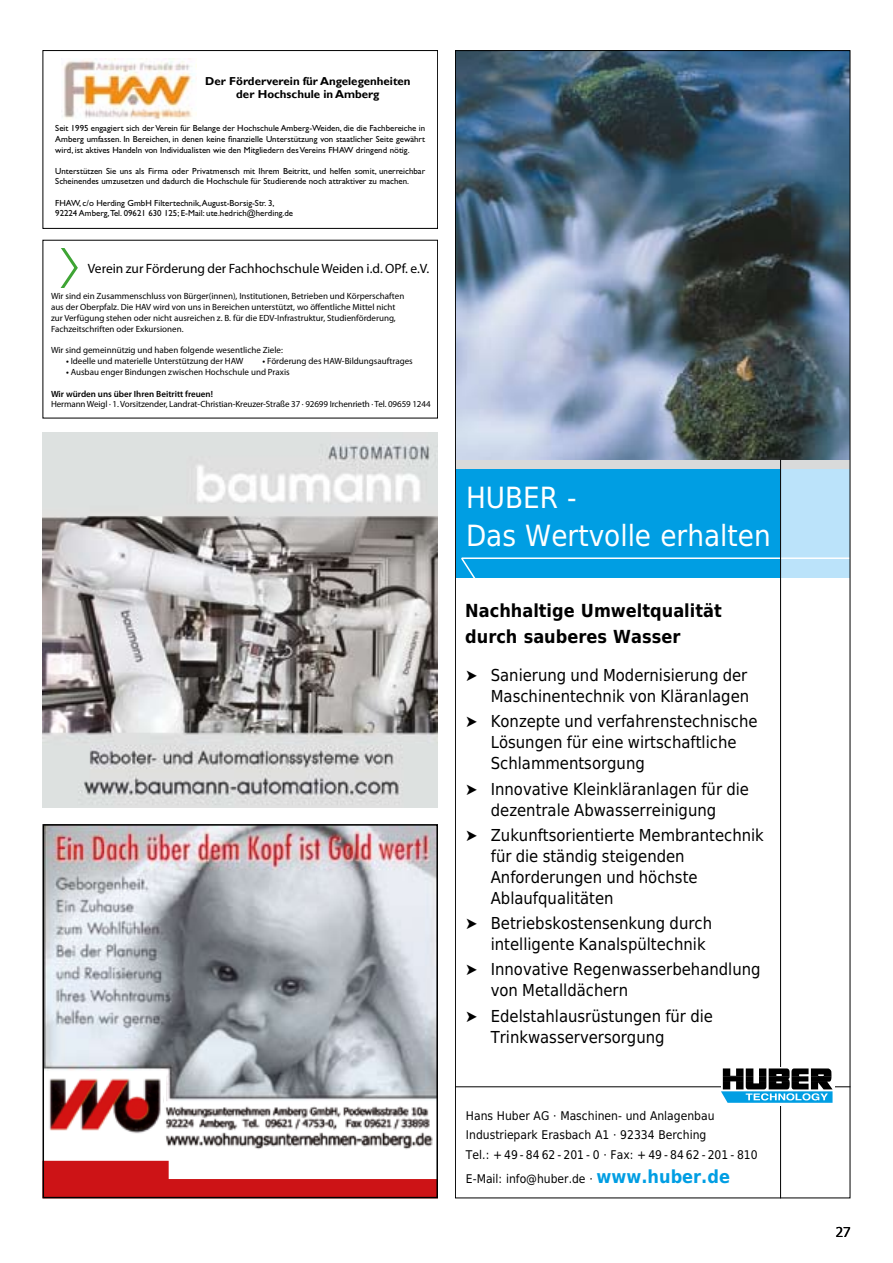
<style>
.page{position:relative;width:893px;height:1263px;background:#fff}
.page>*{position:absolute;margin:0;border:0;box-sizing:border-box;transform-origin:0 0}
.t1{font:29.25px/37.5px "Huber Tec";color:#fff}
.t2{font:700 18px/25.2px "Huber Tec";color:#000}
.t3{font:16.5px/21px "Huber Tec";color:#000}
.t4{font:13.5px "Myriad Pro";color:#000}
.t5{font:13.5px "Tahoma";color:#000}
.t6{font:12px/19.5px "Huber Tec";color:#000}
.t7{font:700 11.55px/13.4px "Gill Sans";letter-spacing:-.005em;color:#000;text-align:center}
.t8{font:9px/10.8px "Myriad Pro";color:#000}
.t9{font:600 9px "Myriad Pro";color:#000}
.t10{font:8.85px/10.6px "Gill Sans Std";color:#000}
.s1{font-weight:600}
.s2{font-weight:700;font-size:18px;color:#009ee3}
</style>
<div class="page">
<div style="left:43px;top:50px;width:395px;height:179px;border:1px solid #000"></div>
<img style="left:62px;top:59px;width:134px;height:61px">
<img style="left:43px;top:433px;width:395px;height:374px">
<div style="left:456px;top:455px;width:394px;height:17px;background:#d9dada"></div>
<div style="left:456px;top:470px;width:365px;height:108px;background:#009ee3"></div>
<div style="left:781px;top:470px;width:69px;height:108px;background:#bbe3fa"></div>
<img style="left:457px;top:52px;width:391px;height:408px">
<hr style="left:462px;top:557px;width:388px;height:2px;background:#fff">
<svg style="left:461px;top:557px;width:18px;height:21px"></svg>
<hr style="left:780px;top:460px;width:1px;height:738px;background:#000">
<hr style="left:455px;top:1086px;width:395px;height:1px;background:#000">
<div style="left:721px;top:1067px;width:114px;height:38px;background:#fff"></div>
<svg style="left:721px;top:1068px;width:111px;height:35px"></svg>
<img style="left:46px;top:827px;width:389px;height:248px">
<img style="left:49px;top:1075px;width:386px;height:75px">
<svg style="left:46px;top:1161px;width:389px;height:34px"></svg>
<div style="left:43px;top:824px;width:395px;height:374px;border:2px solid #000"></div>
<svg style="left:60px;top:248px;width:18px;height:40px"></svg>
<p class="t7" style="left:205px;top:75px;width:207px">Der Förderverein für Angelegenheiten der Hochschule in Amberg</p>
<p class="t10" style="left:55px;top:123px;width:371px;text-align:justify">Seit 1995 engagiert sich der Verein für Belange der Hochschule Amberg-Weiden, die die Fachbereiche in Amberg umfassen. In Bereichen, in denen keine finanzielle Unterstützung von staatlicher Seite gewährt wird, ist aktives Handeln von Individualisten wie den Mitgliedern des Vereins FHAW dringend nötig.</p>
<p class="t10" style="left:55px;top:166px;width:371px">Unterstützen Sie uns als Firma oder Privatmensch mit Ihrem Beitritt, und helfen somit, unerreichbar<br>Scheinendes umzusetzen und dadurch die Hochschule für Studierende noch attraktiver zu machen.</p>
<p class="t10" style="left:55px;top:197px;width:239px">FHAW, c/o Herding GmbH Filtertechnik, August-Borsig-Str. 3,<br>92224 Amberg,Tel. 09621 630 125; E-Mail: ute.hedrich@herding.de</p>
<h3 class="t4" style="left:88px;top:260px;width:343px">Verein zur Förderung der Fachhochschule Weiden i.d. OPf. e.V.</h3>
<p class="t8" style="left:51px;top:291px;width:355px">Wir sind ein Zusammenschluss von Bürger(innen), Institutionen, Betrieben und Körperschaften aus der Oberpfalz. Die HAV wird von uns in Bereichen unterstützt, wo öffentliche Mittel nicht zur Verfügung stehen oder nicht ausreichen z. B. für die EDV-Infrastruktur, Studienförderung, Fachzeitschriften oder Exkursionen.</p>
<p class="t8" style="left:51px;top:345px;width:233px">Wir sind gemeinnützig und haben folgende wesentliche Ziele:</p>
<p class="t8" style="left:66px;top:356px;width:179px"><span class="s1">•</span> Ideelle und materielle Unterstützung der HAW</p>
<p class="t8" style="left:263px;top:356px;width:152px"><span class="s1">•</span> Förderung des HAW-Bildungsauftrages</p>
<p class="t8" style="left:66px;top:366px;width:225px"><span class="s1">•</span> Ausbau enger Bindungen zwischen Hochschule und Praxis</p>
<p class="t9" style="left:51px;top:388px;width:163px">Wir würden uns über Ihren Beitritt freuen!</p>
<p class="t8" style="left:51px;top:399px;width:381px">Hermann Weigl · 1. Vorsitzender, Landrat-Christian-Kreuzer-Straße 37 · 92699 Irchenrieth · Tel. 09659 1244</p>
<h1 class="t1" style="left:466px;top:479px;width:306px">HUBER -<br>Das Wertvolle erhalten</h1>
<h2 class="t2" style="left:465px;top:598px;width:258px">Nachhaltige Umweltqualität durch sauberes Wasser</h2>
<h3 class="t3" style="left:465px;top:665px;width:285px;text-align:right">➤ Sanierung und Modernisierung der<br>Maschinentechnik von Kläranlagen</h3>
<h3 class="t3" style="left:491px;top:711px;width:268px;text-indent:-26px">➤ Konzepte und verfahrenstechnische<br>Lösungen für eine wirtschaftliche<br>Schlammentsorgung</h3>
<h3 class="t3" style="left:465px;top:778px;width:285px;text-align:center">➤ Innovative Kleinkläranlagen für die dezentrale Abwasserreinigung</h3>
<h3 class="t3" style="left:491px;top:824px;width:275px;text-indent:-26px">➤ Zukunftsorientierte Membrantechnik für die ständig steigenden<br>Anforderungen und höchste<br>Ablaufqualitäten</h3>
<h3 class="t3" style="left:491px;top:913px;width:223px;text-indent:-26px">➤ Betriebskostensenkung durch intelligente Kanalspültechnik</h3>
<h3 class="t3" style="left:491px;top:959px;width:271px;text-indent:-26px">➤ Innovative Regenwasserbehandlung von Metalldächern</h3>
<h3 class="t3" style="left:491px;top:1005px;width:224px;text-indent:-26px">➤ Edelstahlausrüstungen für die<br>Trinkwasserversorgung</h3>
<h3 class="t6" style="left:466px;top:1105px;width:293px">Hans Huber AG · Maschinen- und Anlagenbau<br>Industriepark Erasbach A1 · 92334 Berching<br>Tel.: +49-8462-201-0 · Fax: +49-8462-201-810</h3>
<h3 class="t6" style="left:466px;top:1168px;width:266px">E-Mail: info@huber.de · <span class="s2">www.huber.de</span></h3>
<h3 class="t5" style="left:836px;top:1223px;width:8px">27</h3>
</div>
